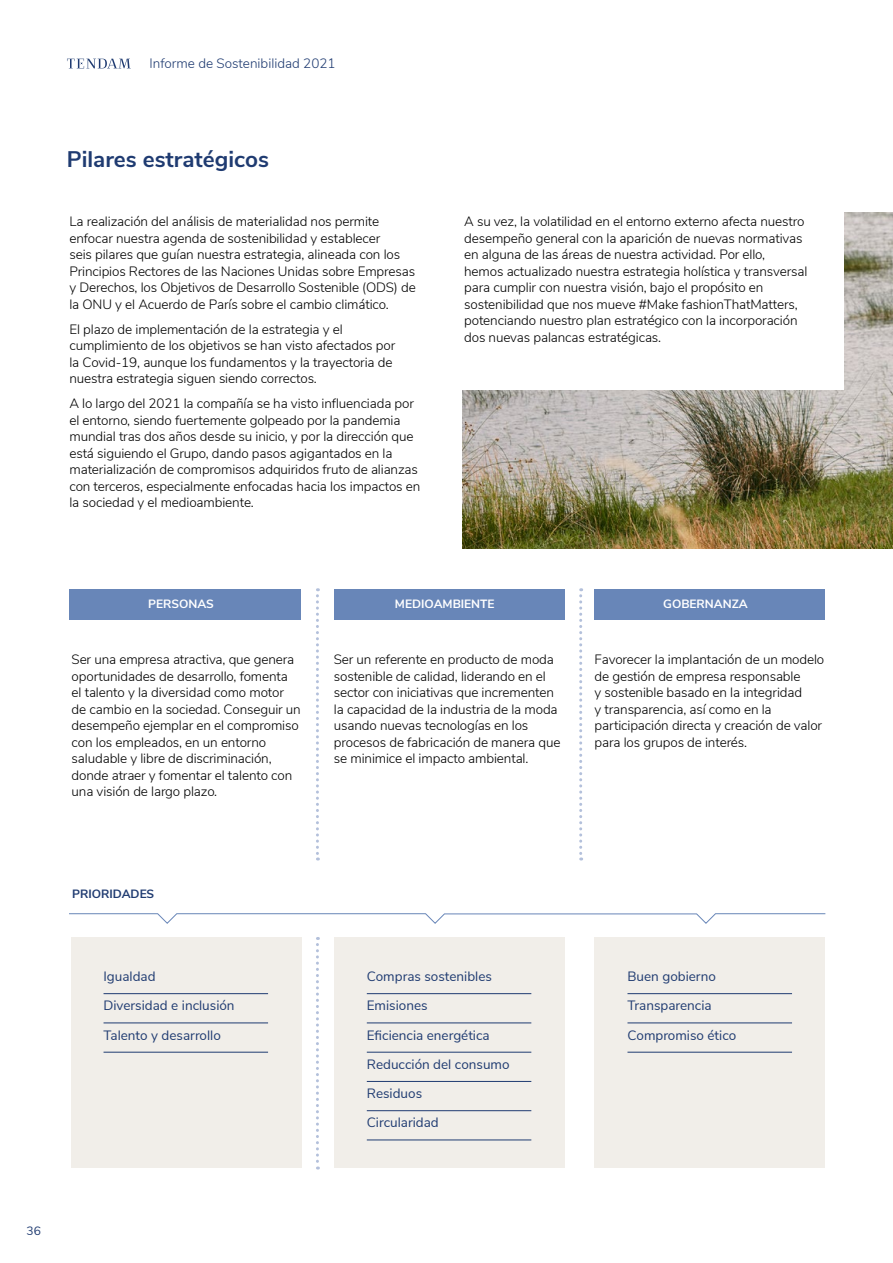
<style>
.page{position:relative;width:893px;height:1263px;background:#fff}
.page>*{position:absolute;margin:0;border:0;box-sizing:border-box;transform-origin:0 0}
.t1{font:700 22.5px "Nunito Sans";color:#1f3b71}
.t2{font:300 13.5px/16.5px "Nunito Sans";letter-spacing:-.01em;color:#000}
.t3{font:13.5px/29.2px "Nunito Sans";color:#1f3b71}
.t4{font:300 13.5px "Nunito";color:#1f3b71}
.t5{font:700 12px "Nunito Sans";color:#fff}
.t6{font:700 12px "Nunito Sans";color:#1f3b71}
.t7{font:12px "Nunito";color:#1f3b71}
</style>
<div class="page">
<svg style="left:67px;top:59px;width:63px;height:9px"></svg>
<img style="left:463px;top:213px;width:430px;height:336px">
<div style="left:438px;top:179px;width:406px;height:211px;background:#fff"></div>
<div style="left:69px;top:590px;width:232px;height:30px;background:#6886b8"></div>
<div style="left:334px;top:590px;width:230px;height:30px;background:#6886b8"></div>
<div style="left:595px;top:590px;width:230px;height:30px;background:#6886b8"></div>
<div style="left:71px;top:937px;width:230px;height:230px;background:#f1eee9"></div>
<div style="left:334px;top:937px;width:230px;height:230px;background:#f1eee9"></div>
<div style="left:595px;top:937px;width:230px;height:230px;background:#f1eee9"></div>
<hr style="left:104px;top:993px;width:164px;height:1px;background:#1f3b71">
<hr style="left:104px;top:1023px;width:164px;height:1px;background:#1f3b71">
<hr style="left:104px;top:1052px;width:164px;height:1px;background:#1f3b71">
<hr style="left:367px;top:993px;width:164px;height:1px;background:#1f3b71">
<hr style="left:367px;top:1023px;width:164px;height:1px;background:#1f3b71">
<hr style="left:367px;top:1052px;width:164px;height:1px;background:#1f3b71">
<hr style="left:367px;top:1081px;width:164px;height:1px;background:#1f3b71">
<hr style="left:367px;top:1110px;width:164px;height:1px;background:#1f3b71">
<hr style="left:367px;top:1140px;width:164px;height:1px;background:#1f3b71">
<hr style="left:627px;top:993px;width:165px;height:1px;background:#1f3b71">
<hr style="left:627px;top:1023px;width:165px;height:1px;background:#1f3b71">
<hr style="left:627px;top:1052px;width:165px;height:1px;background:#1f3b71">
<svg style="left:69px;top:913px;width:757px;height:11px"></svg>
<svg style="left:316px;top:588px;width:3px;height:272px"></svg>
<svg style="left:579px;top:588px;width:3px;height:272px"></svg>
<svg style="left:316px;top:937px;width:3px;height:232px"></svg>
<p class="t4" style="left:149px;top:53px;width:188px">Informe de Sostenibilidad 2021</p>
<h1 class="t1" style="left:67px;top:143px;width:203px">Pilares estratégicos</h1>
<p class="t2" style="left:69px;top:212px;width:348px">La realización del análisis de materialidad nos permite enfocar nuestra agenda de sostenibilidad y establecer<br>seis pilares que guían nuestra estrategia, alineada con los Principios Rectores de las Naciones Unidas sobre Empresas y Derechos, los Objetivos de Desarrollo Sostenible (ODS) de la ONU y el Acuerdo de París sobre el cambio climático.</p>
<p class="t2" style="left:69px;top:320px;width:327px">El plazo de implementación de la estrategia y el cumplimiento de los objetivos se han visto afectados por la Covid-19, aunque los fundamentos y la trayectoria de nuestra estrategia siguen siendo correctos.</p>
<p class="t2" style="left:69px;top:394px;width:352px">A lo largo del 2021 la compañía se ha visto influenciada por el entorno, siendo fuertemente golpeado por la pandemia mundial tras dos años desde su inicio, y por la dirección que está siguiendo el Grupo, dando pasos agigantados en la materialización de compromisos adquiridos fruto de alianzas con terceros, especialmente enfocadas hacia los impactos en la sociedad y el medioambiente.</p>
<p class="t2" style="left:464px;top:212px;width:345px">A su vez, la volatilidad en el entorno externo afecta nuestro desempeño general con la aparición de nuevas normativas en alguna de las áreas de nuestra actividad. Por ello, hemos actualizado nuestra estrategia holística y transversal para cumplir con nuestra visión, bajo el propósito en sostenibilidad que nos mueve #Make fashionThatMatters, potenciando nuestro plan estratégico con la incorporación dos nuevas palancas estratégicas.</p>
<p class="t5" style="left:148px;top:595px;width:67px">PERSONAS</p>
<p class="t5" style="left:395px;top:595px;width:101px">MEDIOAMBIENTE</p>
<p class="t5" style="left:663px;top:595px;width:86px">GOBERNANZA</p>
<p class="t2" style="left:72px;top:650px;width:231px">Ser una empresa atractiva, que genera oportunidades de desarrollo, fomenta el talento y la diversidad como motor de cambio en la sociedad. Conseguir un desempeño ejemplar en el compromiso con los empleados, en un entorno saludable y libre de discriminación, donde atraer y fomentar el talento con una visión de largo plazo.</p>
<p class="t2" style="left:334px;top:650px;width:228px">Ser un referente en producto de moda sostenible de calidad, liderando en el sector con iniciativas que incrementen la capacidad de la industria de la moda usando nuevas tecnologías en los procesos de fabricación de manera que se minimice el impacto ambiental.</p>
<p class="t2" style="left:595px;top:650px;width:231px">Favorecer la implantación de un modelo de gestión de empresa responsable<br>y sostenible basado en la integridad<br>y transparencia, así como en la participación directa y creación de valor para los grupos de interés.</p>
<p class="t6" style="left:72px;top:885px;width:84px">PRIORIDADES</p>
<p class="t3" style="left:104px;top:961px;width:133px">Igualdad<br>Diversidad e inclusión<br>Talento y desarrollo</p>
<p class="t3" style="left:367px;top:961px;width:144px">Compras sostenibles<br>Emisiones<br>Eficiencia energética<br>Reducción del consumo<br>Residuos<br>Circularidad</p>
<p class="t3" style="left:627px;top:961px;width:110px">Buen gobierno<br>Transparencia<br>Compromiso ético</p>
<p class="t7" style="left:27px;top:1222px;width:16px">36</p>
</div>
